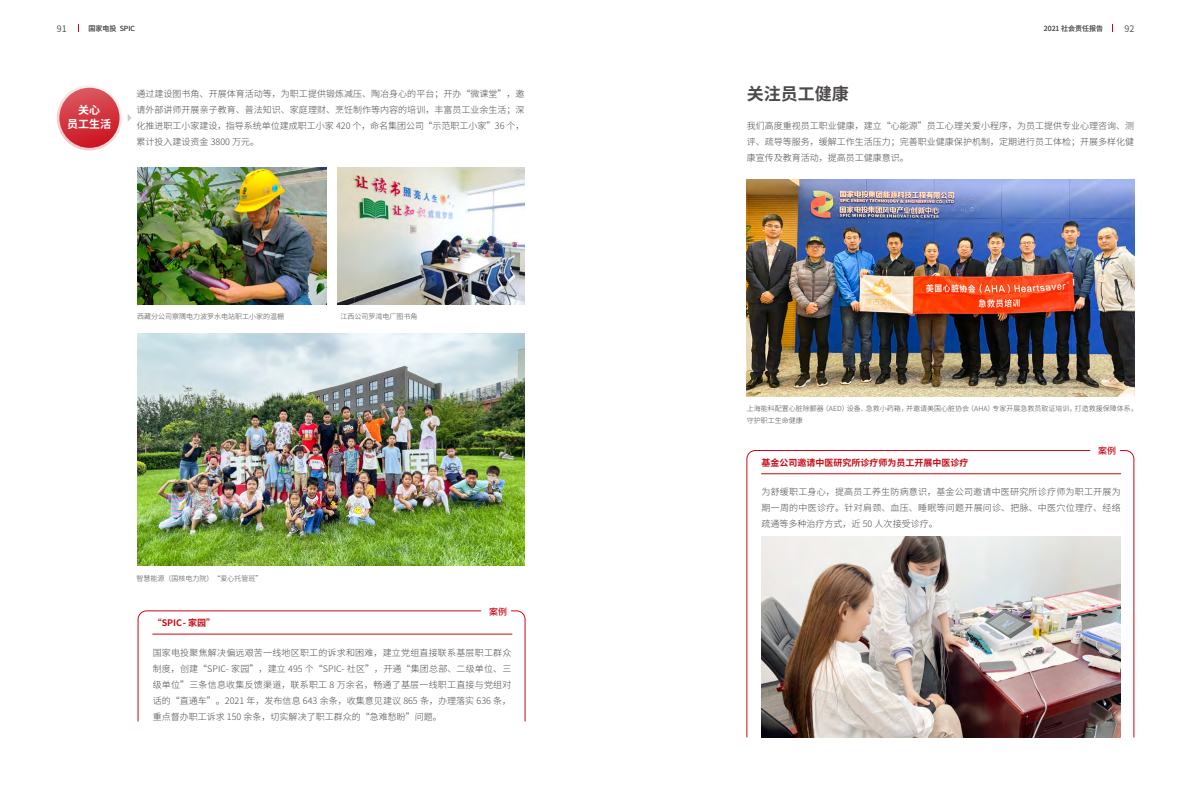
<style>
.page{position:relative;width:1191px;height:808px;background:#fff}
.page>*{position:absolute;margin:0;border:0;box-sizing:border-box;transform-origin:0 0}
.新黑三级{font:700 17px "Source Han Sans CN";color:#4c4948}
.t1{font:700 11px "Source Han Sans CN";color:#fff}
.正文{font:300 9px/16px "Source Han Sans CN";color:#4c4948;text-align:justify}
.正文-2{font:700 9px "Source Han Sans CN";color:#ca0915}
.t2{font:9px "Source Han Sans CN";color:#595757}
.正文-3{font:500 9px "Source Han Sans CN";color:#ca0915}
.图注{font:300 7px/12px "Source Han Sans CN";color:#4c4948}
.t3{font:7px "Source Han Sans CN";color:#595757}
</style>
<div class="page">
<hr style="left:761px;top:473px;width:359px;height:1px;background:#ca0915">
<svg style="left:746px;top:450px;width:344px;height:288px"></svg>
<svg style="left:1119px;top:450px;width:15px;height:288px"></svg>
<img style="left:761px;top:537px;width:359px;height:200px">
<img style="left:746px;top:179px;width:388px;height:217px">
<img style="left:138px;top:334px;width:386px;height:232px">
<svg style="left:57px;top:85px;width:65px;height:66px"></svg>
<svg style="left:59px;top:88px;width:61px;height:60px;background:#d33842"></svg>
<svg style="left:128px;top:114px;width:4px;height:7px"></svg>
<hr style="left:153px;top:634px;width:359px;height:1px;background:#ca0915">
<svg style="left:137px;top:610px;width:344px;height:112px"></svg>
<svg style="left:510px;top:610px;width:16px;height:112px"></svg>
<img style="left:337px;top:167px;width:187px;height:138px">
<img style="left:137px;top:167px;width:190px;height:138px">
<p class="t2" style="left:57px;top:23px;width:11px">91</p>
<p class="t3" style="left:89px;top:24px;width:48px">国家电投 SPIC</p>
<p class="t3" style="left:1044px;top:24px;width:61px">2021 社会责任报告</p>
<p class="t2" style="left:1124px;top:23px;width:11px">92</p>
<p class="t1" style="left:78px;top:103px;width:23px">关心</p>
<p class="t1" style="left:67px;top:118px;width:45px">员工生活</p>
<p class="正文" style="left:136px;top:86px;width:389px">通过建设图书角、开展体育活动等，为职工提供锻炼减压、陶冶身心的平台；开办“微课堂”，邀请外部讲师开展亲子教育、普法知识、家庭理财、烹饪制作等内容的培训，丰富员工业余生活；深化推进职工小家建设，指导系统单位建成职工小家 420 个，命名集团公司“示范职工小家”36 个，累计投入建设资金 3800 万元。</p>
<p class="图注" style="left:137px;top:311px;width:148px">西藏分公司察隅电力波罗水电站职工小家的温棚</p>
<p class="图注" style="left:340px;top:311px;width:78px">江西公司罗湾电厂图书角</p>
<p class="图注" style="left:136px;top:572px;width:127px">智慧能源（国核电力院）“爱心托管班”</p>
<p class="正文-2" style="left:153px;top:618px;width:64px">“SPIC- 家园”</p>
<p class="正文-3" style="left:489px;top:606px;width:19px">案例</p>
<p class="正文" style="left:153px;top:644px;width:360px">国家电投聚焦解决偏远艰苦一线地区职工的诉求和困难，建立党组直接联系基层职工群众制度，创建“SPIC- 家园”，建立 495 个“SPIC- 社区”，开通“集团总部、二级单位、三级单位”三条信息收集反馈渠道，联系职工 8 万余名，畅通了基层一线职工直接与党组对话的“直通车”。2021 年，发布信息 643 余条，收集意见建议 865 条，办理落实 636 条，重点督办职工诉求 150 余条，切实解决了职工群众的“急难愁盼”问题。</p>
<p class="新黑三级" style="left:746px;top:84px;width:103px">关注员工健康</p>
<p class="正文" style="left:746px;top:118px;width:389px">我们高度重视员工职业健康，建立“心能源”员工心理关爱小程序，为员工提供专业心理咨询、测评、疏导等服务，缓解工作生活压力；完善职业健康保护机制，定期进行员工体检；开展多样化健康宣传及教育活动，提高员工健康意识。</p>
<p class="图注" style="left:746px;top:402px;width:392px">上海能科配置心脏除颤器（AED）设备、急救小药箱，并邀请美国心脏协会（AHA）专家开展急救员取证培训，打造救援保障体系，守护职工生命健康</p>
<p class="正文-2" style="left:761px;top:458px;width:208px">基金公司邀请中医研究所诊疗师为员工开展中医诊疗</p>
<p class="正文-3" style="left:1098px;top:446px;width:19px">案例</p>
<p class="正文" style="left:761px;top:484px;width:361px">为舒缓职工身心，提高员工养生防病意识，基金公司邀请中医研究所诊疗师为职工开展为期一周的中医诊疗。针对肩颈、血压、睡眠等问题开展问诊、把脉、中医穴位理疗、经络疏通等多种治疗方式，近 50 人次接受诊疗。</p>
</div>
